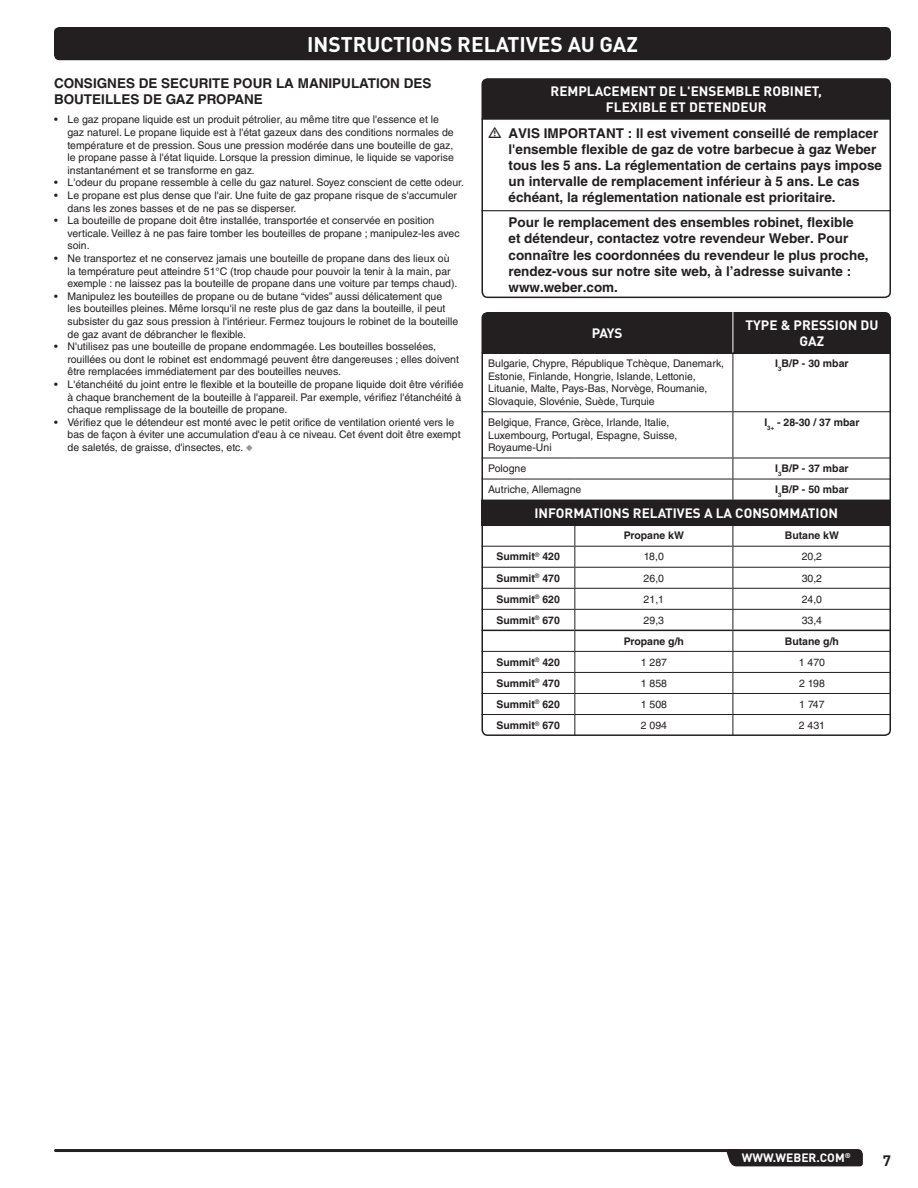
<style>
.page{position:relative;width:918px;height:1188px;background:#fff}
.page>*{position:absolute;margin:0;border:0;box-sizing:border-box;transform-origin:0 0}
.t1{font:21px "DI Nkerned";color:#fff}
.t2{font:15px "DI Nkerned";color:#231f20}
.t3{font:700 13.5px/16.2px "Helvetica LT Std";color:#231f20}
.t4{font:13.5px/16.2px "DI Nkerned";color:#fff;text-align:center}
.t5{font:12px "DI Nkerned";color:#fff}
.t6{font:10.5px/12.6px "Helvetica LT Std";color:#231f20}
.t7{font:700 10.5px "Helvetica LT Std";color:#231f20}
.s1{color:#939598}
</style>
<div class="page">
<div style="left:54px;top:27px;width:837px;height:33px;background:#231f20;border-radius:5px"></div>
<hr style="left:56px;top:1149px;width:682px;height:3px;background:#231f20">
<div style="left:726px;top:1149px;width:137px;height:17px;background:#231f20"></div>
<div style="left:482px;top:313px;width:408px;height:40px;background:#231f20"></div>
<div style="left:482px;top:312px;width:409px;height:424px;border:2px solid #231f20;border-radius:5px"></div>
<div style="left:482px;top:79px;width:408px;height:40px;background:#231f20"></div>
<div style="left:482px;top:78px;width:409px;height:220px;border:2px solid #231f20;border-radius:5px"></div>
<hr style="left:482px;top:119px;width:409px;height:1px;background:#231f20">
<hr style="left:482px;top:210px;width:409px;height:1px;background:#231f20">
<div style="left:482px;top:500px;width:409px;height:25px;background:#231f20"></div>
<hr style="left:482px;top:353px;width:93px;height:1px;background:#231f20">
<hr style="left:575px;top:353px;width:158px;height:1px;background:#231f20">
<hr style="left:733px;top:312px;width:1px;height:41px;background:#fff">
<hr style="left:733px;top:353px;width:158px;height:1px;background:#231f20">
<hr style="left:733px;top:353px;width:1px;height:58px;background:#231f20">
<hr style="left:482px;top:411px;width:93px;height:1px;background:#231f20">
<hr style="left:575px;top:411px;width:158px;height:1px;background:#231f20">
<hr style="left:733px;top:412px;width:1px;height:46px;background:#231f20">
<hr style="left:733px;top:411px;width:158px;height:1px;background:#231f20">
<hr style="left:482px;top:458px;width:93px;height:1px;background:#231f20">
<hr style="left:575px;top:458px;width:158px;height:1px;background:#231f20">
<hr style="left:733px;top:458px;width:158px;height:1px;background:#231f20">
<hr style="left:482px;top:479px;width:93px;height:1px;background:#231f20">
<hr style="left:575px;top:479px;width:158px;height:1px;background:#231f20">
<svg style="left:733px;top:458px;width:1px;height:42px"></svg>
<hr style="left:733px;top:479px;width:158px;height:1px;background:#231f20">
<hr style="left:482px;top:525px;width:93px;height:1px;background:#231f20">
<hr style="left:575px;top:525px;width:158px;height:1px;background:#231f20">
<hr style="left:733px;top:525px;width:158px;height:1px;background:#231f20">
<hr style="left:482px;top:546px;width:93px;height:1px;background:#231f20">
<hr style="left:575px;top:546px;width:158px;height:1px;background:#231f20">
<hr style="left:733px;top:546px;width:158px;height:1px;background:#231f20">
<hr style="left:482px;top:567px;width:93px;height:1px;background:#231f20">
<hr style="left:575px;top:567px;width:158px;height:1px;background:#231f20">
<hr style="left:733px;top:567px;width:158px;height:1px;background:#231f20">
<hr style="left:482px;top:588px;width:93px;height:1px;background:#231f20">
<hr style="left:575px;top:588px;width:158px;height:1px;background:#231f20">
<hr style="left:733px;top:588px;width:158px;height:1px;background:#231f20">
<hr style="left:482px;top:609px;width:93px;height:1px;background:#231f20">
<hr style="left:575px;top:609px;width:158px;height:1px;background:#231f20">
<hr style="left:733px;top:609px;width:158px;height:1px;background:#231f20">
<hr style="left:482px;top:630px;width:93px;height:1px;background:#231f20">
<hr style="left:575px;top:630px;width:158px;height:1px;background:#231f20">
<hr style="left:733px;top:630px;width:158px;height:1px;background:#231f20">
<hr style="left:482px;top:651px;width:93px;height:1px;background:#231f20">
<hr style="left:575px;top:651px;width:158px;height:1px;background:#231f20">
<hr style="left:733px;top:651px;width:158px;height:1px;background:#231f20">
<hr style="left:482px;top:672px;width:93px;height:1px;background:#231f20">
<hr style="left:575px;top:672px;width:158px;height:1px;background:#231f20">
<hr style="left:733px;top:672px;width:158px;height:1px;background:#231f20">
<hr style="left:482px;top:693px;width:93px;height:1px;background:#231f20">
<hr style="left:575px;top:693px;width:158px;height:1px;background:#231f20">
<hr style="left:733px;top:693px;width:158px;height:1px;background:#231f20">
<hr style="left:482px;top:714px;width:93px;height:1px;background:#231f20">
<svg style="left:574px;top:526px;width:1px;height:210px"></svg>
<hr style="left:575px;top:714px;width:158px;height:1px;background:#231f20">
<svg style="left:733px;top:526px;width:1px;height:210px"></svg>
<hr style="left:733px;top:714px;width:158px;height:1px;background:#231f20">
<h1 class="t1" style="left:307px;top:31px;width:332px">INSTRUCTIONS RELATIVES AU GAZ</h1>
<p class="t3" style="left:54px;top:75px;width:379px">CONSIGNES DE SECURITE POUR LA MANIPULATION DES<br>BOUTEILLES DE GAZ PROPANE</p>
<p class="t6" style="left:68px;top:113px;width:388px;text-indent:-14px">• Le gaz propane liquide est un produit pétrolier, au même titre que l'essence et le gaz naturel. Le propane liquide est à l'état gazeux dans des conditions normales de température et de pression. Sous une pression modérée dans une bouteille de gaz, le propane passe à l'état liquide. Lorsque la pression diminue, le liquide se vaporise instantanément et se transforme en gaz.</p>
<p class="t6" style="left:54px;top:176px;width:410px">• L'odeur du propane ressemble à celle du gaz naturel. Soyez conscient de cette odeur.</p>
<p class="t6" style="left:68px;top:189px;width:391px;text-indent:-14px">• Le propane est plus dense que l'air. Une fuite de gaz propane risque de s'accumuler dans les zones basses et de ne pas se disperser.</p>
<p class="t6" style="left:68px;top:214px;width:394px;text-indent:-14px">• La bouteille de propane doit être installée, transportée et conservée en position verticale. Veillez à ne pas faire tomber les bouteilles de propane ; manipulez-les avec soin.</p>
<p class="t6" style="left:68px;top:252px;width:390px;text-indent:-14px">• Ne transportez et ne conservez jamais une bouteille de propane dans des lieux où la température peut atteindre 51°C (trop chaude pour pouvoir la tenir à la main, par exemple : ne laissez pas la bouteille de propane dans une voiture par temps chaud).</p>
<p class="t6" style="left:68px;top:290px;width:392px;text-indent:-14px">• Manipulez les bouteilles de propane ou de butane “vides” aussi délicatement que<br>les bouteilles pleines. Même lorsqu'il ne reste plus de gaz dans la bouteille, il peut subsister du gaz sous pression à l'intérieur. Fermez toujours le robinet de la bouteille de gaz avant de débrancher le flexible.</p>
<p class="t6" style="left:68px;top:340px;width:393px;text-indent:-14px">• N'utilisez pas une bouteille de propane endommagée. Les bouteilles bosselées, rouillées ou dont le robinet est endommagé peuvent être dangereuses ; elles doivent être remplacées immédiatement par des bouteilles neuves.</p>
<p class="t6" style="left:68px;top:378px;width:398px;text-indent:-14px">• L'étanchéité du joint entre le flexible et la bouteille de propane liquide doit être vérifiée à chaque branchement de la bouteille à l'appareil. Par exemple, vérifiez l'étanchéité à chaque remplissage de la bouteille de propane.</p>
<p class="t6" style="left:68px;top:416px;width:395px;text-indent:-14px">• Vérifiez que le détendeur est monté avec le petit orifice de ventilation orienté vers le bas de façon à éviter une accumulation d'eau à ce niveau. Cet évent doit être exempt de saletés, de graisse, d'insectes, etc. <span class="s1">◆</span></p>
<p class="t4" style="left:551px;top:83px;width:273px">REMPLACEMENT DE L'ENSEMBLE ROBINET,<br>FLEXIBLE ET DETENDEUR</p>
<p class="t3" style="left:509px;top:125px;width:375px">AVIS IMPORTANT : Il est vivement conseillé de remplacer l'ensemble flexible de gaz de votre barbecue à gaz Weber tous les 5 ans. La réglementation de certains pays impose un intervalle de remplacement inférieur à 5 ans. Le cas échéant, la réglementation nationale est prioritaire.</p>
<p class="t3" style="left:509px;top:214px;width:362px">Pour le remplacement des ensembles robinet, flexible et détendeur, contactez votre revendeur Weber. Pour connaître les coordonnées du revendeur le plus proche, rendez-vous sur notre site web, à l’adresse suivante : www.weber.com.</p>
<p class="t4" style="left:592px;top:325px;width:32px">PAYS</p>
<p class="t4" style="left:746px;top:316px;width:134px">TYPE &amp; PRESSION DU<br>GAZ</p>
<p class="t6" style="left:488px;top:357px;width:237px">Bulgarie, Chypre, République Tchèque, Danemark, Estonie, Finlande, Hongrie, Islande, Lettonie, Lituanie, Malte, Pays-Bas, Norvège, Roumanie, Slovaquie, Slovénie, Suède, Turquie</p>
<p class="t7" style="left:775px;top:357px;width:75px">I<sub>3</sub>B/P - 30 mbar</p>
<p class="t6" style="left:488px;top:416px;width:191px">Belgique, France, Grèce, Irlande, Italie,<br>Luxembourg, Portugal, Espagne, Suisse,<br>Royaume-Uni</p>
<p class="t7" style="left:764px;top:416px;width:97px">I<sub>3+</sub> - 28-30 / 37 mbar</p>
<p class="t6" style="left:488px;top:462px;width:39px">Pologne</p>
<p class="t7" style="left:775px;top:462px;width:75px">I<sub>3</sub>B/P - 37 mbar</p>
<p class="t6" style="left:488px;top:483px;width:95px">Autriche, Allemagne</p>
<p class="t7" style="left:775px;top:483px;width:75px">I<sub>3</sub>B/P - 50 mbar</p>
<p class="t4" style="left:534px;top:505px;width:305px">INFORMATIONS RELATIVES A LA CONSOMMATION</p>
<p class="t7" style="left:624px;top:529px;width:62px">Propane kW</p>
<p class="t7" style="left:785px;top:529px;width:56px">Butane kW</p>
<p class="t7" style="left:496px;top:550px;width:65px">Summit<sup>®</sup> 420</p>
<p class="t6" style="left:644px;top:550px;width:22px">18,0</p>
<p class="t6" style="left:802px;top:550px;width:22px">20,2</p>
<p class="t7" style="left:496px;top:571px;width:65px">Summit<sup>®</sup> 470</p>
<p class="t6" style="left:644px;top:572px;width:22px">26,0</p>
<p class="t6" style="left:802px;top:572px;width:22px">30,2</p>
<p class="t7" style="left:496px;top:592px;width:65px">Summit<sup>®</sup> 620</p>
<p class="t6" style="left:644px;top:593px;width:22px">21,1</p>
<p class="t6" style="left:802px;top:593px;width:22px">24,0</p>
<p class="t7" style="left:496px;top:614px;width:65px">Summit<sup>®</sup> 670</p>
<p class="t6" style="left:644px;top:614px;width:22px">29,3</p>
<p class="t6" style="left:802px;top:614px;width:22px">33,4</p>
<p class="t7" style="left:624px;top:635px;width:62px">Propane g/h</p>
<p class="t7" style="left:785px;top:635px;width:56px">Butane g/h</p>
<p class="t7" style="left:496px;top:656px;width:65px">Summit<sup>®</sup> 420</p>
<p class="t6" style="left:641px;top:656px;width:28px">1 287</p>
<p class="t6" style="left:799px;top:656px;width:28px">1 470</p>
<p class="t7" style="left:496px;top:677px;width:65px">Summit<sup>®</sup> 470</p>
<p class="t6" style="left:641px;top:677px;width:28px">1 858</p>
<p class="t6" style="left:799px;top:677px;width:27px">2 198</p>
<p class="t7" style="left:496px;top:698px;width:65px">Summit<sup>®</sup> 620</p>
<p class="t6" style="left:641px;top:698px;width:28px">1 508</p>
<p class="t6" style="left:799px;top:698px;width:27px">1 747</p>
<p class="t7" style="left:496px;top:719px;width:65px">Summit<sup>®</sup> 670</p>
<p class="t6" style="left:641px;top:719px;width:28px">2 094</p>
<p class="t6" style="left:799px;top:719px;width:28px">2 431</p>
<p class="t5" style="left:742px;top:1150px;width:110px">WWW.WEBER.COM<sup>®</sup></p>
<h2 class="t2" style="left:883px;top:1151px;width:10px">7</h2>
</div>
